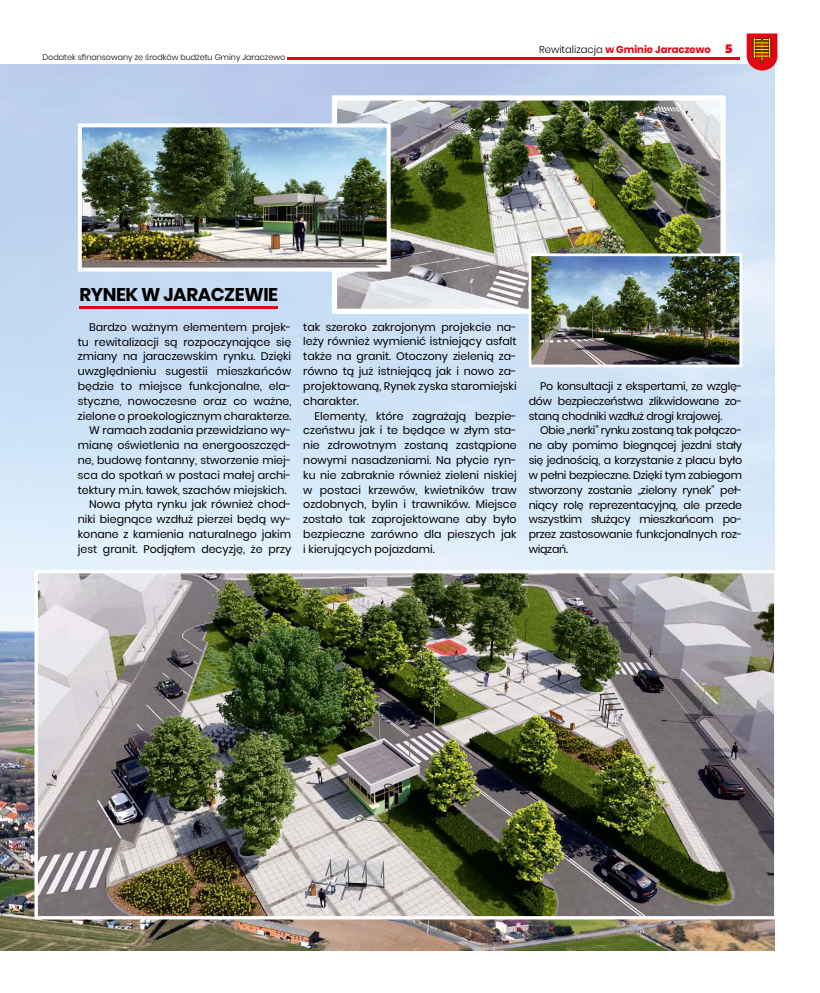
<style>
.page{position:relative;width:820px;height:993px;background:#fff}
.page>*{position:absolute;margin:0;border:0;box-sizing:border-box;transform-origin:0 0}
.t1{font:700 18.4px "Poppins";letter-spacing:-.02em;color:#000}
.t2{font:900 11.9px "Montserrat";color:#e30613}
.t3{font:11px/14.8px "Poppins";color:#000;text-align:justify}
.t4{font:700 10px "Poppins";color:#e30613}
.t5{font:300 8px "Poppins";color:#000}
.s1{font-weight:300;color:#000}
</style>
<div class="page">
<img style="left:0;top:64px;width:774px;height:886px">
<img style="left:39px;top:574px;width:734px;height:341px">
<div style="left:35px;top:570px;width:742px;height:349px;border:3px solid #fff"></div>
<hr style="left:79px;top:306px;width:199px;height:3px;background:#e30613">
<img style="left:338px;top:101px;width:381px;height:207px">
<div style="left:332px;top:95px;width:393px;height:219px;border:5px solid #fff"></div>
<img style="left:83px;top:128px;width:302px;height:138px">
<div style="left:78px;top:123px;width:312px;height:148px;border:4px solid #fff"></div>
<img style="left:532px;top:257px;width:205px;height:106px">
<div style="left:528px;top:253px;width:213px;height:114px;border:3px solid #fff"></div>
<svg style="left:746px;top:33px;width:31px;height:38px"></svg>
<hr style="left:287px;top:57px;width:452px;height:3px;background:#e30613">
<p class="t5" style="left:43px;top:52px;width:244px">Dodatek sfinansowany ze środków budżetu Gminy Jaraczewo</p>
<p class="t4" style="left:539px;top:44px;width:173px"><span class="s1">Rewitalizacja</span> w Gminie Jaraczewo</p>
<p class="t2" style="left:724px;top:40px;width:9px">5</p>
<h1 class="t1" style="left:79px;top:284px;width:200px">RYNEK W JARACZEWIE</h1>
<p class="t3" style="left:89px;top:319px;width:204px">Bardzo ważnym elementem projek-</p>
<p class="t3" style="left:78px;top:334px;width:215px">tu rewitalizacji są rozpoczynające się</p>
<p class="t3" style="left:78px;top:349px;width:215px">zmiany na jaraczewskim rynku. Dzięki</p>
<p class="t3" style="left:78px;top:364px;width:215px">uwzględnieniu sugestii mieszkańców</p>
<p class="t3" style="left:78px;top:378px;width:215px">będzie to miejsce funkcjonalne, ela-</p>
<p class="t3" style="left:78px;top:393px;width:215px">styczne, nowoczesne oraz co ważne,</p>
<p class="t3" style="left:78px;top:408px;width:215px">zielone o proekologicznym charakterze.</p>
<p class="t3" style="left:89px;top:423px;width:204px">W ramach zadania przewidziano wy-</p>
<p class="t3" style="left:78px;top:438px;width:215px">mianę oświetlenia na energooszczęd-</p>
<p class="t3" style="left:78px;top:452px;width:215px">ne, budowę fontanny, stworzenie miej-</p>
<p class="t3" style="left:78px;top:467px;width:215px">sca do spotkań w postaci małej archi-</p>
<p class="t3" style="left:78px;top:482px;width:210px">tektury m.in. ławek, szachów miejskich.</p>
<p class="t3" style="left:89px;top:497px;width:204px">Nowa płyta rynku jak również chod-</p>
<p class="t3" style="left:78px;top:512px;width:215px">niki biegnące wzdłuż pierzei będą wy-</p>
<p class="t3" style="left:78px;top:526px;width:215px">konane z kamienia naturalnego jakim</p>
<p class="t3" style="left:78px;top:541px;width:215px">jest granit. Podjąłem decyzję, że przy</p>
<p class="t3" style="left:303px;top:319px;width:215px">tak szeroko zakrojonym projekcie na&shy;leży również wymienić istniejący asfalt także na granit. Otoczony zielenią za&shy;równo tą już istniejącą jak i nowo za&shy;projektowaną, Rynek zyska staromiejski charakter.</p>
<p class="t3" style="left:303px;top:408px;width:215px;text-indent:11px">Elementy, które zagrażają bezpie&shy;czeństwu jak i te będące w złym sta&shy;nie zdrowotnym zostaną zastąpione nowymi nasadzeniami. Na płycie ryn&shy;ku nie zabraknie również zieleni niskiej w postaci krzewów, kwietników traw ozdobnych, bylin i trawników. Miejsce zostało tak zaprojektowane aby było bezpieczne zarówno dla pieszych jak i kierujących pojazdami.</p>
<p class="t3" style="left:528px;top:379px;width:215px;text-indent:11px">Po konsultacji z ekspertami, ze wzglę&shy;dów bezpieczeństwa zlikwidowane zo&shy;staną chodniki wzdłuż drogi krajowej.</p>
<p class="t3" style="left:528px;top:423px;width:215px;text-indent:11px">Obie „nerki” rynku zostaną tak połączo&shy;ne aby pomimo biegnącej jezdni stały się jednością, a korzystanie z placu było w pełni bezpieczne. Dzięki tym zabiegom stworzony zostanie „zielony rynek” peł&shy;niący rolę reprezentacyjną, ale przede wszystkim służący mieszkańcom po&shy;przez zastosowanie funkcjonalnych roz&shy;wiązań.</p>
</div>
